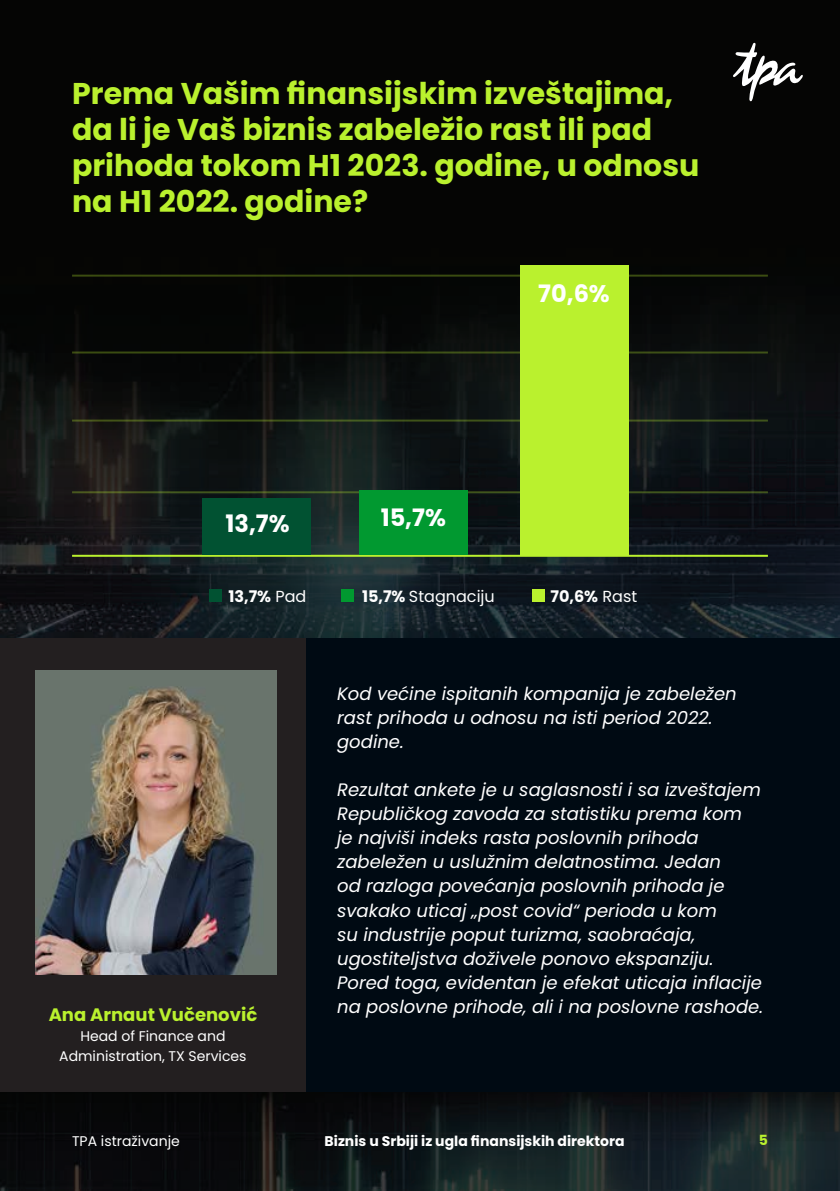
<style>
.page{position:relative;width:840px;height:1191px;background:#fff}
.page>*{position:absolute;margin:0;border:0;box-sizing:border-box;transform-origin:0 0}
.t1{font:700 30px/36px "Poppins";color:#baf12e}
.t2{font:700 24px "Poppins";color:#fff}
.t3{font:italic 18px/24px "Poppins";color:#fff}
.t4{font:700 18px "Poppins";color:#baf12e}
.t5{font:700 16px "Poppins";color:#fff}
.t6{font:16px "Poppins";color:#fff}
.t7{font:14px "Poppins";color:#fff}
.t8{font:700 14px "Poppins";color:#fff}
.t9{font:700 14px "Poppins";color:#baf12e}
.s1{font-weight:400}
.s2{font-weight:700}
</style>
<div class="page">
<img style="left:0;top:0;width:839px;height:1191px">
<div style="left:306px;top:638px;width:533px;height:453px;background:#000a13"></div>
<div style="left:0;top:638px;width:306px;height:453px;background:#231f20"></div>
<img style="left:35px;top:670px;width:241px;height:304px">
<svg style="left:732px;top:42px;width:70px;height:60px"></svg>
<hr style="left:72px;top:555px;width:695px;height:2px;background:#baf12e">
<div style="left:209px;top:589px;width:13px;height:13px;background:#015232"></div>
<div style="left:341px;top:589px;width:13px;height:13px;background:#019930"></div>
<div style="left:531px;top:589px;width:13px;height:13px;background:#baf12e"></div>
<hr style="left:72px;top:275px;width:695px;height:2px;background:#baf12e">
<hr style="left:72px;top:351px;width:695px;height:2px;background:#baf12e">
<hr style="left:72px;top:419px;width:695px;height:2px;background:#baf12e">
<hr style="left:72px;top:491px;width:695px;height:2px;background:#baf12e">
<div style="left:519px;top:265px;width:109px;height:290px;background:#baf12e"></div>
<div style="left:358px;top:490px;width:109px;height:64px;background:#019930"></div>
<div style="left:201px;top:498px;width:109px;height:56px;background:#015232"></div>
<p class="t1" style="left:72px;top:75px;width:628px">Prema Vašim finansijskim izveštajima, da li je Vaš biznis zabeležio rast ili pad prihoda tokom H1 2023. godine, u odnosu na H1 2022. godine?</p>
<p class="t2" style="left:225px;top:510px;width:66px">13,7%</p>
<p class="t2" style="left:380px;top:504px;width:67px">15,7%</p>
<p class="t2" style="left:538px;top:280px;width:73px">70,6%</p>
<p class="t5" style="left:228px;top:587px;width:79px">13,7% <span class="s1">Pad</span></p>
<p class="t6" style="left:362px;top:587px;width:134px"><span class="s2">15,7%</span> Stagnaciju</p>
<p class="t5" style="left:550px;top:587px;width:88px">70,6% <span class="s1">Rast</span></p>
<p class="t4" style="left:49px;top:1003px;width:210px">Ana Arnaut Vučenović</p>
<p class="t7" style="left:80px;top:1027px;width:147px">Head of Finance and</p>
<p class="t7" style="left:59px;top:1047px;width:189px">Administration, TX Services</p>
<p class="t3" style="left:337px;top:682px;width:401px">Kod većine ispitanih kompanija je zabeležen rast prihoda u odnosu na isti period 2022. godine.</p>
<p class="t3" style="left:337px;top:778px;width:427px">Rezultat ankete je u saglasnosti i sa izveštajem Republičkog zavoda za statistiku prema kom<br>je najviši indeks rasta poslovnih prihoda zabeležen u uslužnim delatnostima. Jedan<br>od razloga povećanja poslovnih prihoda je svakako uticaj „post covid“ perioda u kom<br>su industrije poput turizma, saobraćaja, ugostiteljstva doživele ponovo ekspanziju.<br>Pored toga, evidentan je efekat uticaja inflacije na poslovne prihode, ali i na poslovne rashode.</p>
<p class="t7" style="left:72px;top:1133px;width:109px">TPA istraživanje</p>
<p class="t8" style="left:324px;top:1133px;width:301px">Biznis u Srbiji iz ugla finansijskih direktora</p>
<p class="t9" style="left:758px;top:1131px;width:11px">5</p>
</div>
